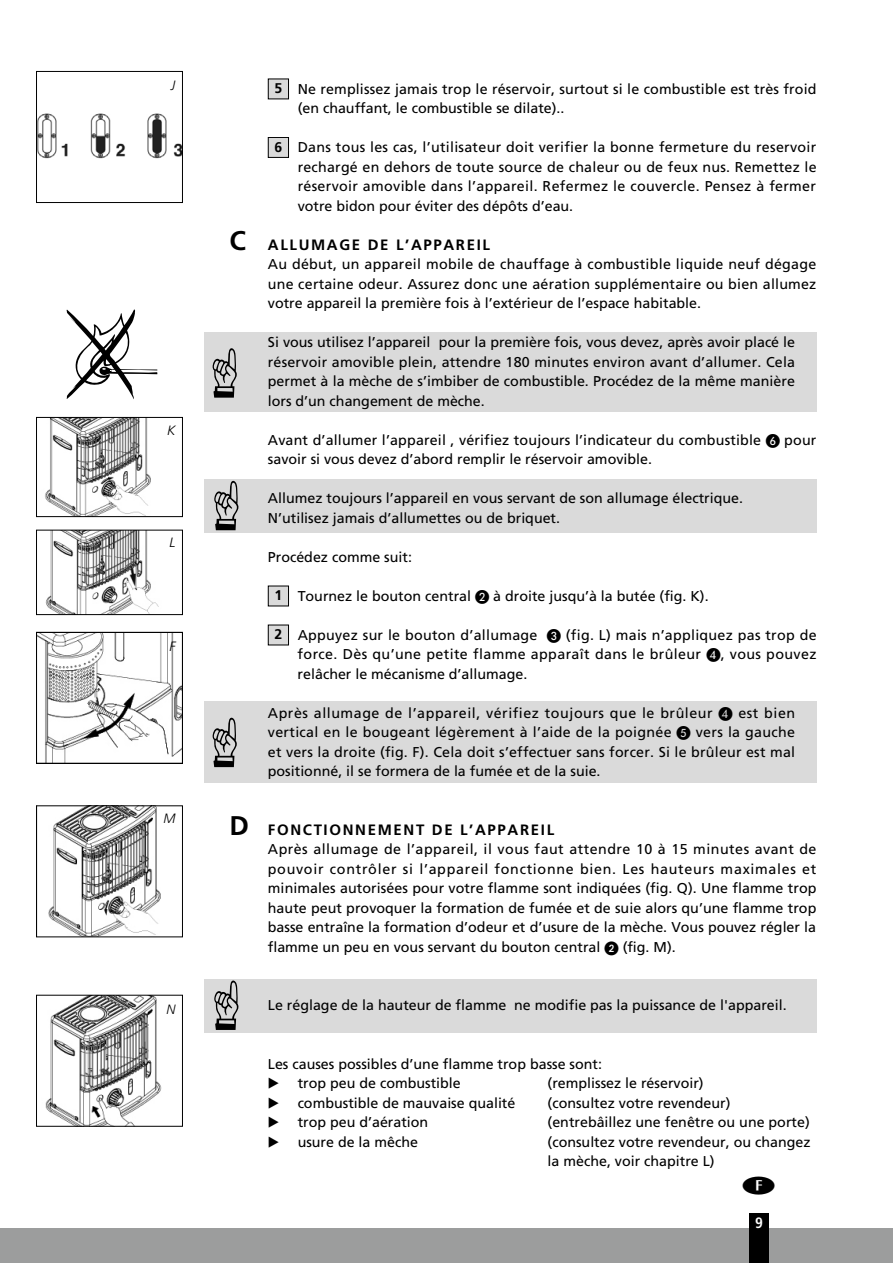
<style>
.page{position:relative;width:893px;height:1263px;background:#fff}
.page>*{position:absolute;margin:0;border:0;box-sizing:border-box;transform-origin:0 0}
.t1{font:700 15px "Frutiger";letter-spacing:.11em;color:#000}
.t2{font:700 condensed 15px "Frutiger";color:#fff}
.t3{font:14.25px/19.5px "Frutiger";color:#000;text-align:justify}
.t4{font:14.25px "European Pi Three";color:#000}
.t5{font:italic 300 13.5px "Frutiger CE";color:#000}
.s1{font-weight:700;font-size:14.1px}
.s2{font-size:27px}
.s3{font-family:"European Pi One"}
</style>
<div class="page">
<div style="left:204px;top:979px;width:612px;height:54px;background:#dadada"></div>
<svg style="left:214px;top:980px;width:24px;height:50px"></svg>
<div style="left:204px;top:479px;width:612px;height:54px;background:#dadada"></div>
<svg style="left:214px;top:481px;width:24px;height:49px"></svg>
<div style="left:204px;top:701px;width:612px;height:81px;background:#dadada"></div>
<svg style="left:213px;top:718px;width:24px;height:49px"></svg>
<div style="left:204px;top:332px;width:612px;height:80px;background:#dadada"></div>
<svg style="left:213px;top:348px;width:24px;height:50px"></svg>
<div style="left:0;top:1229px;width:893px;height:34px;background:#9c9d9d"></div>
<div style="left:749px;top:1213px;width:20px;height:50px;background:#000"></div>
<div style="left:268px;top:79px;width:21px;height:20px;background:#dadada"></div>
<div style="left:268px;top:79px;width:21px;height:20px;border:1px solid #000"></div>
<div style="left:268px;top:137px;width:21px;height:20px;background:#dadada"></div>
<div style="left:268px;top:137px;width:21px;height:21px;border:1px solid #000"></div>
<div style="left:268px;top:586px;width:21px;height:20px;background:#dadada"></div>
<div style="left:268px;top:586px;width:21px;height:20px;border:1px solid #000"></div>
<div style="left:268px;top:625px;width:21px;height:20px;background:#dadada"></div>
<div style="left:268px;top:625px;width:21px;height:20px;border:1px solid #000"></div>
<img style="left:38px;top:113px;width:143px;height:46px">
<div style="left:36px;top:71px;width:147px;height:132px;border:1px solid #000"></div>
<svg style="left:66px;top:309px;width:91px;height:90px"></svg>
<img style="left:45px;top:419px;width:106px;height:96px">
<div style="left:36px;top:417px;width:147px;height:100px;border:1px solid #000"></div>
<img style="left:45px;top:532px;width:114px;height:81px">
<div style="left:36px;top:530px;width:147px;height:85px;border:1px solid #000"></div>
<img style="left:48px;top:807px;width:113px;height:128px">
<div style="left:36px;top:805px;width:147px;height:132px;border:1px solid #000"></div>
<img style="left:45px;top:997px;width:117px;height:128px">
<div style="left:36px;top:995px;width:147px;height:132px;border:1px solid #000"></div>
<img style="left:39px;top:634px;width:141px;height:127px">
<div style="left:36px;top:632px;width:147px;height:132px;border:1px solid #000"></div>
<p class="t5" style="left:171px;top:78px;width:6px">J</p>
<p class="t5" style="left:167px;top:422px;width:10px">K</p>
<p class="t5" style="left:169px;top:535px;width:7px">L</p>
<p class="t5" style="left:169px;top:638px;width:7px">F</p>
<p class="t5" style="left:163px;top:810px;width:14px">M</p>
<p class="t5" style="left:166px;top:1001px;width:11px">N</p>
<p class="t3" style="left:298px;top:79px;width:520px;text-indent:-23px"><span class="s1">5</span> Ne remplissez jamais trop le réservoir, surtout si le combustible est très froid (en chauffant, le combustible se dilate)..</p>
<p class="t3" style="left:298px;top:137px;width:520px;text-indent:-23px"><span class="s1">6</span> Dans tous les cas, l’utilisateur doit verifier la bonne fermeture du reservoir rechargé en dehors de toute source de chaleur ou de feux nus. Remettez le réservoir amovible dans l’appareil. Refermez le couvercle. Pensez à fermer votre bidon pour éviter des dépôts d’eau.</p>
<p class="t1" style="left:230px;top:236px;width:262px"><span class="s2">C</span> ALLUMAGE DE L’APPAREIL</p>
<p class="t3" style="left:268px;top:254px;width:550px">Au début, un appareil mobile de chauffage à combustible liquide neuf dégage une certaine odeur. Assurez donc une aération supplémentaire ou bien allumez votre appareil la première fois à l’extérieur de l’espace habitable.</p>
<p class="t3" style="left:268px;top:332px;width:529px">Si vous utilisez l’appareil pour la première fois, vous devez, après avoir placé le réservoir amovible plein, attendre 180 minutes environ avant d’allumer. Cela permet à la mèche de s’imbiber de combustible. Procédez de la même manière lors d’un changement de mèche.</p>
<p class="t3" style="left:268px;top:430px;width:550px">Avant d’allumer l’appareil , vérifiez toujours l’indicateur du combustible <span class="s3">F</span> pour savoir si vous devez d’abord remplir le réservoir amovible.</p>
<p class="t3" style="left:268px;top:488px;width:477px">Allumez toujours l’appareil en vous servant de son allumage électrique.<br>N’utilisez jamais d’allumettes ou de briquet.</p>
<p class="t3" style="left:268px;top:547px;width:146px">Procédez comme suit:</p>
<p class="t3" style="left:275px;top:586px;width:436px"><span class="s1">1</span> Tournez le bouton central <span class="s3">B</span> à droite jusqu’à la butée (fig. K).</p>
<p class="t3" style="left:298px;top:625px;width:520px;text-indent:-23px"><span class="s1">2</span> Appuyez sur le bouton d’allumage <span class="s3">C</span> (fig. L) mais n’appliquez pas trop de force. Dès qu’une petite flamme apparaît dans le brûleur <span class="s3">D</span>, vous pouvez relâcher le mécanisme d’allumage.</p>
<p class="t3" style="left:268px;top:703px;width:529px">Après allumage de l’appareil, vérifiez toujours que le brûleur <span class="s3">D</span> est bien vertical en le bougeant légèrement à l’aide de la poignée <span class="s3">E</span> vers la gauche et vers la droite (fig. F). Cela doit s’effectuer sans forcer. Si le brûleur est mal positionné, il se formera de la fumée et de la suie.</p>
<p class="t1" style="left:230px;top:821px;width:326px"><span class="s2">D</span> FONCTIONNEMENT DE L’APPAREIL</p>
<p class="t3" style="left:268px;top:839px;width:550px">Après allumage de l’appareil, il vous faut attendre 10 à 15 minutes avant de pouvoir contrôler si l’appareil fonctionne bien. Les hauteurs maximales et minimales autorisées pour votre flamme sont indiquées (fig. Q). Une flamme trop haute peut provoquer la formation de fumée et de suie alors qu’une flamme trop basse entraîne la formation d’odeur et d’usure de la mèche. Vous pouvez régler la flamme un peu en vous servant du bouton central <span class="s3">2</span> (fig. M).</p>
<p class="t3" style="left:268px;top:995px;width:520px">Le réglage de la hauteur de flamme ne modifie pas la puissance de l'appareil.</p>
<p class="t3" style="left:268px;top:1054px;width:336px">Les causes possibles d’une flamme trop basse sont:</p>
<p class="t4" style="left:268px;top:1074px;width:13px">E</p>
<p class="t3" style="left:298px;top:1073px;width:165px">trop peu de combustible</p>
<p class="t3" style="left:548px;top:1073px;width:158px">(remplissez le réservoir)</p>
<p class="t4" style="left:268px;top:1093px;width:13px">E</p>
<p class="t3" style="left:298px;top:1093px;width:219px">combustible de mauvaise qualité</p>
<p class="t3" style="left:548px;top:1093px;width:184px">(consultez votre revendeur)</p>
<p class="t4" style="left:268px;top:1113px;width:13px">E</p>
<p class="t3" style="left:298px;top:1112px;width:132px">trop peu d’aération</p>
<p class="t3" style="left:548px;top:1112px;width:264px">(entrebâillez une fenêtre ou une porte)</p>
<p class="t4" style="left:268px;top:1132px;width:13px">E</p>
<p class="t3" style="left:298px;top:1132px;width:122px">usure de la mêche</p>
<p class="t3" style="left:548px;top:1132px;width:264px">(consultez votre revendeur, ou changez la mèche, voir chapitre L)</p>
<p class="t2" style="left:755px;top:1214px;width:9px">9</p>
</div>
